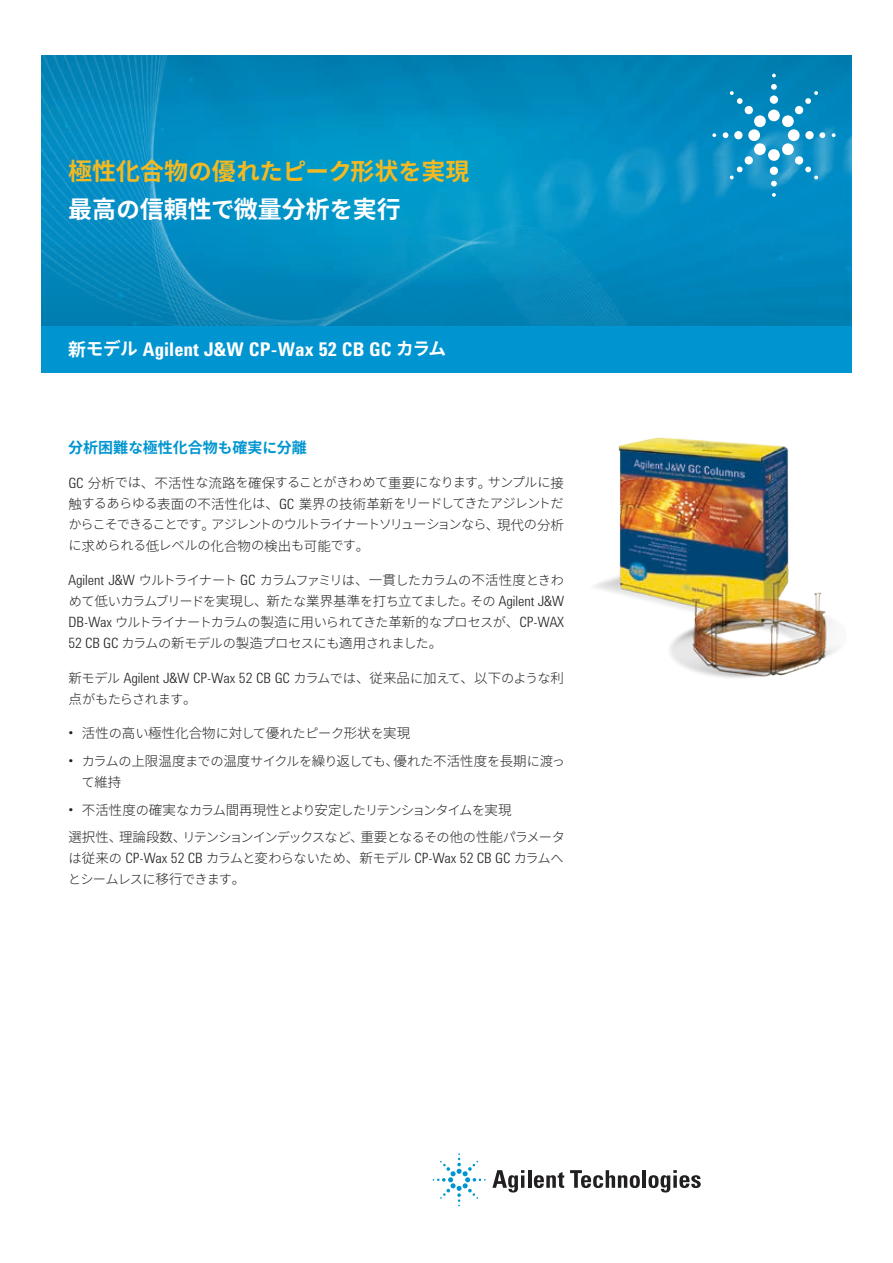
<style>
.page{position:relative;width:893px;height:1263px;background:#fff}
.page>*{position:absolute;margin:0;border:0;box-sizing:border-box;transform-origin:0 0}
.t1{font:700 24px/37.5px "Noto Sans CJ Kjp";color:#fff}
.t2{font:700 19.5px "Agilent Condensed CFF";color:#fff}
.t3{font:700 15px "Noto Sans CJ Kjp";color:#0095d0}
.t4{font:300 14.55px "Agilent Condensed CFF";color:#221f20}
.t5{font:300 13.5px "Noto Sans CJ Kjp";color:#221f20}
.t6{font:300 13.2px/21px "Noto Sans CJ Kjp";letter-spacing:-.075em;color:#221f20;text-align:justify}
.t7{font:300 13.2px "Noto Sans CJ Kjp";letter-spacing:-.055em;color:#221f20}
.s1{color:#f4b920}
.s2{font-size:23.55px;color:#f4b920}
.s3{font-size:23.55px}
.s4{font-family:"Noto Sans CJ Kjp";font-size:18px}
.s5{font-family:"Noto Sans CJ Kjp";font-size:17.7px}
.s6{font-size:14.7px}
.s7{font-family:"Agilent Condensed CFF";font-size:14.55px}
.s8{font-size:13.5px}
.s9{font-family:"Noto Sans CJ Kjp";font-size:13.5px}
.s10{font-family:"Noto Sans CJ Kjp";font-size:13.2px}
.s11{font-size:13.2px}
</style>
<div class="page">
<svg style="left:492px;top:1170px;width:32px;height:22px"></svg>
<hr style="left:528px;top:1170px;width:3px;height:18px;background:#221f20">
<svg style="left:534px;top:1172px;width:30px;height:16px"></svg>
<svg style="left:570px;top:1170px;width:70px;height:18px"></svg>
<hr style="left:642px;top:1170px;width:4px;height:18px;background:#221f20">
<svg style="left:648px;top:1170px;width:53px;height:22px"></svg>
<svg style="left:433px;top:1153px;width:53px;height:53px"></svg>
<img style="left:41px;top:56px;width:218px;height:270px">
<img style="left:259px;top:56px;width:592px;height:270px">
<div style="left:41px;top:326px;width:810px;height:47px;background:#0095d0"></div>
<img style="left:595px;top:437px;width:244px;height:241px">
<svg style="left:772px;top:74px;width:4px;height:3px"></svg>
<svg style="left:832px;top:133px;width:3px;height:4px"></svg>
<svg style="left:772px;top:193px;width:4px;height:4px"></svg>
<svg style="left:712px;top:133px;width:4px;height:4px"></svg>
<svg style="left:723px;top:84px;width:102px;height:102px;background:#2e9dca"></svg>
<h1 class="t1" style="left:68px;top:153px;width:403px"><span class="s1">極性化合物</span><span class="s2">の</span><span class="s1">優</span><span class="s2">れたピーク</span><span class="s1">形状</span><span class="s2">を</span><span class="s1">実現</span>最高<span class="s3">の</span>信頼性<span class="s3">で</span>微量分析<span class="s3">を</span>実行</h1>
<h2 class="t2" style="left:68px;top:334px;width:379px"><span class="s4">新</span><span class="s5">モデル</span> Agilent J&amp;W CP-Wax 52 CB GC <span class="s5">カラム</span></h2>
<p class="t3" style="left:68px;top:439px;width:240px">分析困難<span class="s6">な</span>極性化合物<span class="s6">も</span>確実<span class="s6">に</span>分離</p>
<p class="t6" style="left:68px;top:472px;width:497px"><span class="s7">GC</span> <span class="s8">分析</span>では<span class="s8">、不活性</span>な<span class="s8">流路</span>を<span class="s8">確保</span>することがきわめて<span class="s8">重要</span>になります<span class="s8">。</span>サンプルに<span class="s8">接触</span>するあらゆる<span class="s8">表面</span>の<span class="s8">不活性化</span>は<span class="s8">、</span><span class="s7">GC</span> <span class="s8">業界</span>の<span class="s8">技術革新</span>をリードしてきたアジレントだからこそできることです<span class="s8">。</span>アジレントのウルトライナートソリューションなら<span class="s8">、現代</span>の<span class="s8">分析</span>に<span class="s8">求</span>められる<span class="s8">低</span>レベルの<span class="s8">化合物</span>の<span class="s8">検出</span>も<span class="s8">可能</span>です<span class="s8">。</span></p>
<p class="t6" style="left:68px;top:570px;width:497px"><span class="s7">Agilent J&amp;W</span> ウルトライナート <span class="s7">GC</span> カラムファミリは<span class="s8">、一貫</span>したカラムの<span class="s8">不活性度</span>ときわめて<span class="s8">低</span>いカラムブリードを<span class="s8">実現</span>し<span class="s8">、新</span>たな<span class="s8">業界基準</span>を<span class="s8">打</span>ち<span class="s8">立</span>てました<span class="s8">。</span>その <span class="s7">Agilent J&amp;W DB-Wax</span> ウルトライナートカラムの<span class="s8">製造</span>に<span class="s8">用</span>いられてきた<span class="s8">革新的</span>なプロセスが<span class="s8">、</span><span class="s7">CP-WAX 52 CB GC</span> カラムの<span class="s8">新</span>モデルの<span class="s8">製造</span>プロセスにも<span class="s8">適用</span>されました<span class="s8">。</span></p>
<p class="t4" style="left:68px;top:667px;width:497px"><span class="s9">新</span><span class="s10">モデル</span> Agilent J&amp;W CP-Wax 52 CB GC <span class="s10">カラムでは</span><span class="s9">、従来品</span><span class="s10">に</span><span class="s9">加</span><span class="s10">えて</span><span class="s9">、以下</span><span class="s10">のような</span><span class="s9">利</span></p>
<p class="t7" style="left:68px;top:691px;width:130px"><span class="s8">点</span>がもたらされます<span class="s8">。</span></p>
<p class="t5" style="left:68px;top:725px;width:343px"><span class="s7">•</span> 活性<span class="s11">の</span>高<span class="s11">い</span>極性化合物<span class="s11">に</span>対<span class="s11">して</span>優<span class="s11">れたピーク</span>形状<span class="s11">を</span>実現</p>
<p class="t6" style="left:68px;top:751px;width:498px"><span class="s7">•</span> カラムの<span class="s8">上限温度</span>までの<span class="s8">温度</span>サイクルを<span class="s8">繰</span>り<span class="s8">返</span>しても<span class="s8">、優</span>れた<span class="s8">不活性度</span>を<span class="s8">長期</span>に<span class="s8">渡</span>っ</p>
<p class="t5" style="left:82px;top:774px;width:41px"><span class="s11">て</span>維持</p>
<p class="t6" style="left:68px;top:796px;width:498px;line-height:27.8px"><span class="s7">•</span> <span class="s8">不活性度</span>の<span class="s8">確実</span>なカラム<span class="s8">間再現性</span>とより<span class="s8">安定</span>したリテンションタイムを<span class="s8">実現<br>選択性、理論段数、</span>リテンションインデックスなど<span class="s8">、重要</span>となるその<span class="s8">他</span>の<span class="s8">性能</span>パラメータ</p>
<p class="t4" style="left:69px;top:847px;width:497px"><span class="s10">は</span><span class="s9">従来</span><span class="s10">の</span> CP-Wax 52 CB <span class="s10">カラムと</span><span class="s9">変</span><span class="s10">わらないため</span><span class="s9">、新</span><span class="s10">モデル</span> CP-Wax 52 CB GC <span class="s10">カラムへ</span></p>
<p class="t6" style="left:68px;top:869px;width:179px">とシームレスに<span class="s8">移行</span>できます<span class="s8">。</span></p>
</div>
